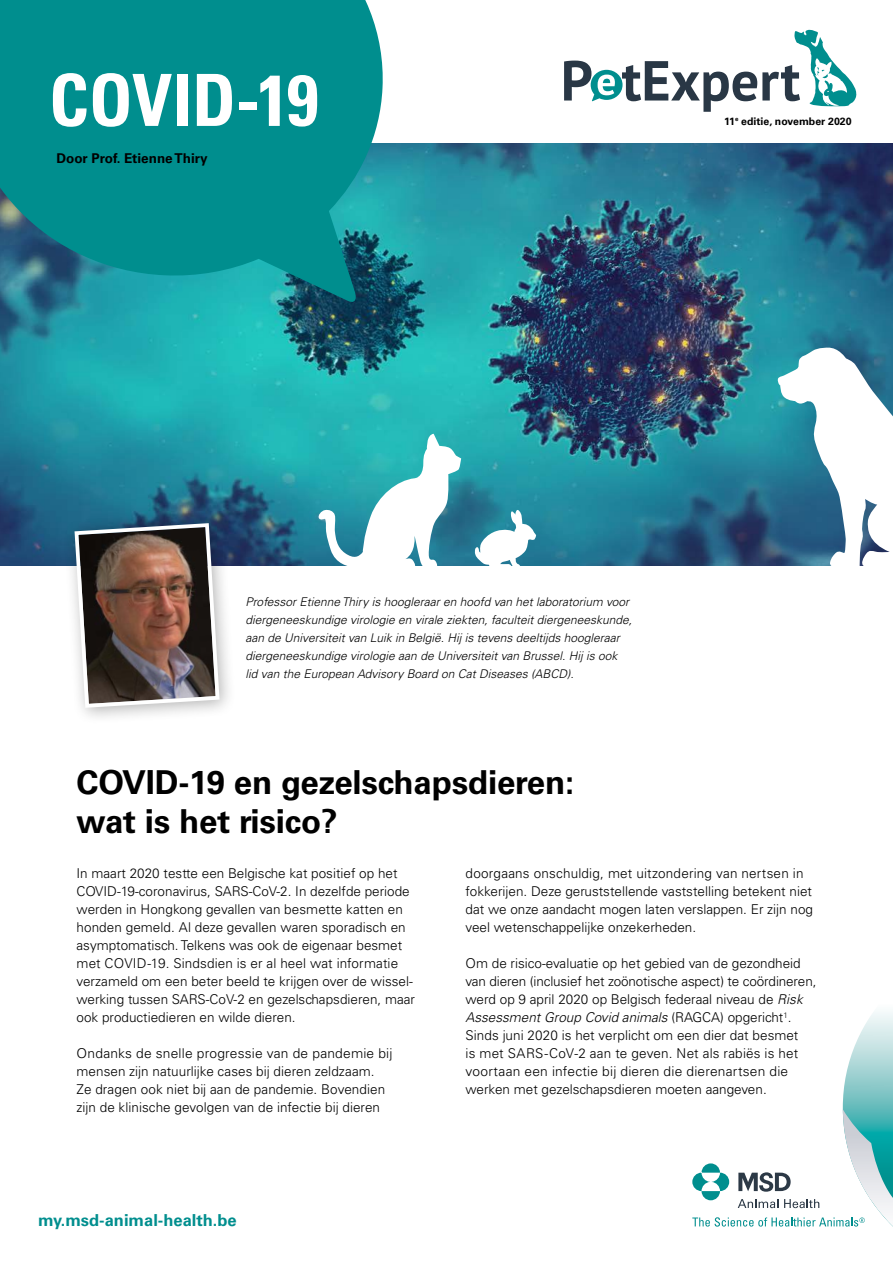
<style>
.page{position:relative;width:893px;height:1263px;background:#fff}
.page>*{position:absolute;margin:0;border:0;box-sizing:border-box;transform-origin:0 0}
.t1{font:700 condensed 72px "Univers LT Std";letter-spacing:-.01em;color:#fff}
.t2{font:700 33px/39.6px "Univers LT Std";letter-spacing:-.005em;color:#000}
.t3{font:700 16.5px "Univers LT Std";color:#008e8e}
.t4{font:300 13.5px/18px "Univers LT Std";color:#000}
.t5{font:700 13.5px "Univers LT Std";color:#000}
.t6{font:italic 300 12px/18px "Univers LT Std";color:#000}
.t7{font:700 10.5px "Univers LT Std";color:#000}
.s1{font-style:italic}
</style>
<div class="page">
<img style="left:0;top:144px;width:893px;height:421px">
<svg style="left:0;top:0;width:388px;height:303px;background:#098e90"></svg>
<svg style="left:692px;top:1012px;width:201px;height:215px"></svg>
<svg style="left:564px;top:29px;width:292px;height:83px"></svg>
<div style="left:62px;top:511px;width:175px;height:214px;background:#000;opacity:.3"></div>
<img style="left:73px;top:521px;width:149px;height:189px">
<svg style="left:778px;top:347px;width:115px;height:219px"></svg>
<svg style="left:318px;top:434px;width:143px;height:132px"></svg>
<svg style="left:474px;top:508px;width:62px;height:58px"></svg>
<h1 class="t1" style="left:49px;top:56px;width:271px">COVID-19</h1>
<p class="t5" style="left:56px;top:150px;width:153px">Door Prof. Etienne Thiry</p>
<p class="t7" style="left:724px;top:115px;width:129px">11<sup>e</sup> editie, november 2020</p>
<p class="t6" style="left:246px;top:593px;width:388px">Professor Etienne Thiry is hoogleraar en hoofd van het laboratorium voor diergeneeskundige virologie en virale ziekten, faculteit diergeneeskunde, aan de Universiteit van Luik in België. Hij is tevens deeltijds hoogleraar diergeneeskundige virologie aan de Universiteit van Brussel. Hij is ook lid van the European Advisory Board on Cat Diseases (ABCD).</p>
<h2 class="t2" style="left:77px;top:762px;width:499px">COVID-19 en gezelschapsdieren: wat is het risico?</h2>
<p class="t4" style="left:77px;top:864px;width:340px">In maart 2020 testte een Belgische kat positief op het COVID-19-coronavirus, SARS-CoV-2. In dezelfde periode werden in Hongkong gevallen van besmette katten en honden gemeld. Al deze gevallen waren sporadisch en asymptomatisch. Telkens was ook de eigenaar besmet met COVID-19. Sindsdien is er al heel wat informatie verzameld om een beter beeld te krijgen over de wissel&shy;werking tussen SARS-CoV-2 en gezelschapsdieren, maar ook productiedieren en wilde dieren.</p>
<p class="t4" style="left:77px;top:1044px;width:317px">Ondanks de snelle progressie van de pandemie bij mensen zijn natuurlijke cases bij dieren zeldzaam.<br>Ze dragen ook niet bij aan de pandemie. Bovendien zijn de klinische gevolgen van de infectie bij dieren</p>
<p class="t3" style="left:38px;top:1211px;width:200px">my.msd-animal-health.be</p>
<p class="t4" style="left:466px;top:864px;width:349px">doorgaans onschuldig, met uitzondering van nertsen in fokkerijen. Deze geruststellende vaststelling betekent niet dat we onze aandacht mogen laten verslappen. Er zijn nog veel wetenschappelijke onzekerheden.</p>
<p class="t4" style="left:466px;top:954px;width:352px">Om de risico-evaluatie op het gebied van de gezondheid van dieren (inclusief het zoönotische aspect) te coördineren, werd op 9 april 2020 op Belgisch federaal niveau de <span class="s1">Risk Assessment Group Covid animals</span> (RAGCA) opgericht<sup>1</sup>.<br>Sinds juni 2020 is het verplicht om een dier dat besmet<br>is met SARS-CoV-2 aan te geven. Net als rabiës is het voortaan een infectie bij dieren die dierenartsen die werken met gezelschapsdieren moeten aangeven.</p>
</div>
